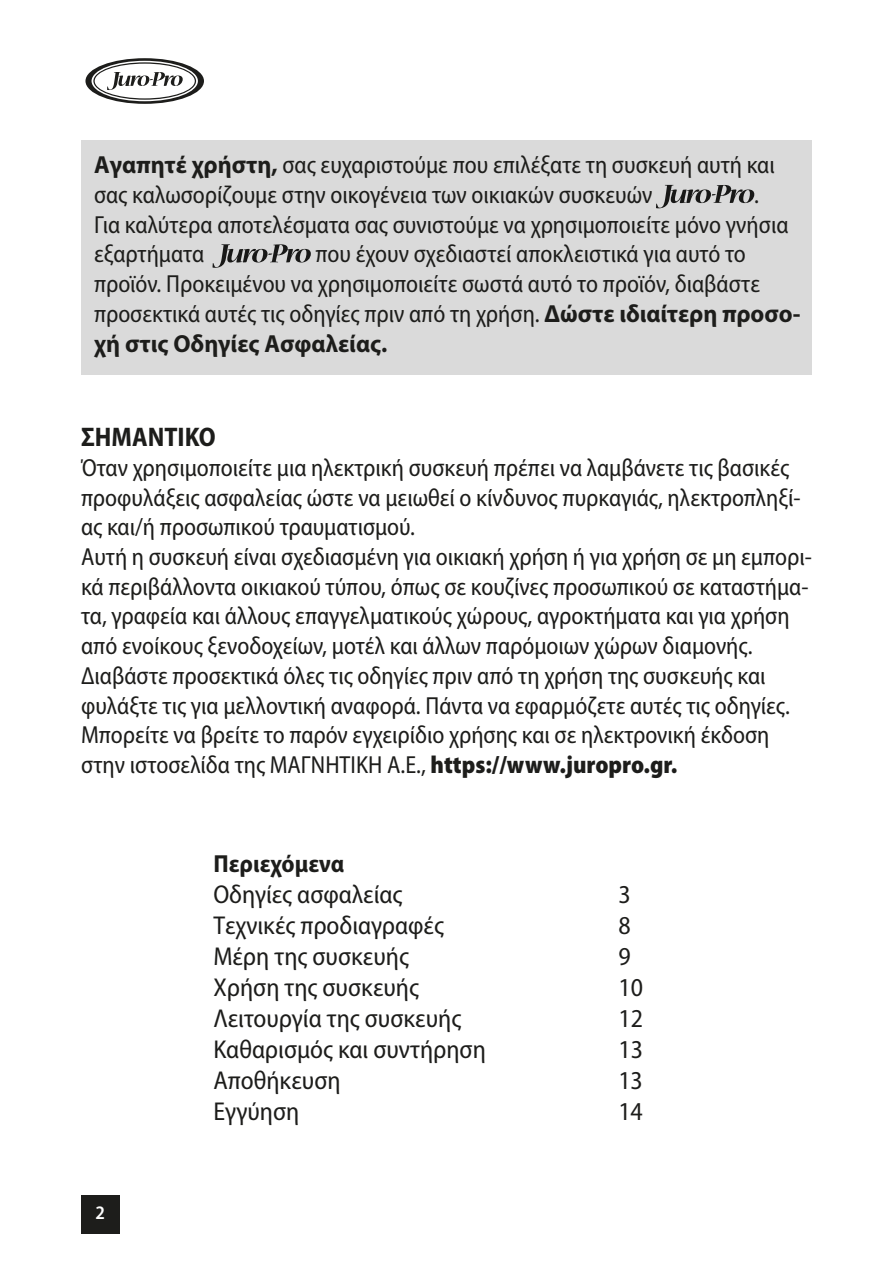
<style>
.page{position:relative;width:893px;height:1276px;background:#fff}
.page>*{position:absolute;margin:0;border:0;box-sizing:border-box;transform-origin:0 0}
.t1{font:700 semi-condensed 27px "Myriad Pro";color:#1d1d1b}
.t2{font:semi-condensed 25.88px "Myriad Pro";color:#1d1d1b}
.t3{font:semi-condensed 24.75px/29.7px "Myriad Pro";color:#1d1d1b}
.t4{font:700 semi-condensed 24.75px "Myriad Pro";color:#1d1d1b}
.t5{font:600 semi-condensed 19.12px "Myriad Pro";color:#fff}
.s1{font-weight:700;font-stretch:normal}
.s2{font-weight:900}
</style>
<div class="page">
<svg style="left:85px;top:58px;width:119px;height:46px"></svg>
<div style="left:81px;top:1195px;width:38px;height:38px;background:#1d1d1b"></div>
<div style="left:81px;top:140px;width:731px;height:235px;background:#dadada"></div>
<svg style="left:656px;top:185px;width:98px;height:23px"></svg>
<svg style="left:213px;top:244px;width:98px;height:24px"></svg>
<p class="t3" style="left:94px;top:150px;width:682px"><span class="s1">Αγαπητέ χρήστη,</span> σας ευχαριστούμε που επιλέξατε τη συσκευή αυτή και σας καλωσορίζουμε στην οικογένεια των οικιακών συσκευών</p>
<p class="t3" style="left:94px;top:179px;width:696px;text-indent:660px">.<br>Για καλύτερα αποτελέσματα σας συνιστούμε να χρησιμοποιείτε μόνο γνήσια εξαρτήματα</p>
<p class="t3" style="left:94px;top:239px;width:708px;text-indent:221px">που έχουν σχεδιαστεί αποκλειστικά για αυτό το προϊόν. Προκειμένου να χρησιμοποιείτε σωστά αυτό το προϊόν, διαβάστε προσεκτικά αυτές τις οδηγίες πριν από τη χρήση. <span class="s1">Δώστε ιδιαίτερη προσο&shy;χή στις Οδηγίες Ασφαλείας.</span></p>
<p class="t1" style="left:81px;top:420px;width:136px">ΣΗΜΑΝΤΙΚΟ</p>
<p class="t3" style="left:81px;top:452px;width:732px">Όταν χρησιμοποιείτε μια ηλεκτρική συσκευή πρέπει να λαμβάνετε τις βασικές προφυλάξεις ασφαλείας ώστε να μειωθεί ο κίνδυνος πυρκαγιάς, ηλεκτροπληξί&shy;ας και/ή προσωπικού τραυματισμού.<br>Αυτή η συσκευή είναι σχεδιασμένη για οικιακή χρήση ή για χρήση σε μη εμπορι&shy;κά περιβάλλοντα οικιακού τύπου, όπως σε κουζίνες προσωπικού σε καταστήμα&shy;τα, γραφεία και άλλους επαγγελματικούς χώρους, αγροκτήματα και για χρήση από ενοίκους ξενοδοχείων, μοτέλ και άλλων παρόμοιων χώρων διαμονής.<br>Διαβάστε προσεκτικά όλες τις οδηγίες πριν από τη χρήση της συσκευής και φυλάξτε τις για μελλοντική αναφορά. Πάντα να εφαρμόζετε αυτές τις οδηγίες.<br>Μπορείτε να βρείτε το παρόν εγχειρίδιο χρήσης και σε ηλεκτρονική έκδοση στην ιστοσελίδα της ΜΑΓΝΗΤΙΚΗ Α.Ε., <span class="s2">https://www.juropro.gr.</span></p>
<p class="t5" style="left:95px;top:1200px;width:11px">2</p>
<p class="t4" style="left:213px;top:847px;width:132px">Περιεχόμενα</p>
<p class="t2" style="left:213px;top:878px;width:191px">Oδηγίες ασφαλείας</p>
<p class="t2" style="left:618px;top:878px;width:14px">3</p>
<p class="t2" style="left:213px;top:909px;width:232px">Τεχνικές προδιαγραφές</p>
<p class="t2" style="left:618px;top:909px;width:14px">8</p>
<p class="t2" style="left:213px;top:940px;width:197px">Μέρη της συσκευής</p>
<p class="t2" style="left:618px;top:940px;width:14px">9</p>
<p class="t2" style="left:213px;top:971px;width:207px">Χρήση της συσκευής</p>
<p class="t2" style="left:618px;top:971px;width:26px">10</p>
<p class="t2" style="left:213px;top:1002px;width:249px">Λειτουργία της συσκευής</p>
<p class="t2" style="left:618px;top:1002px;width:26px">12</p>
<p class="t2" style="left:213px;top:1033px;width:274px">Καθαρισμός και συντήρηση</p>
<p class="t2" style="left:618px;top:1033px;width:26px">13</p>
<p class="t2" style="left:213px;top:1064px;width:129px">Αποθήκευση</p>
<p class="t2" style="left:618px;top:1064px;width:26px">13</p>
<p class="t2" style="left:213px;top:1096px;width:87px">Εγγύηση</p>
<p class="t2" style="left:618px;top:1096px;width:26px">14</p>
</div>
